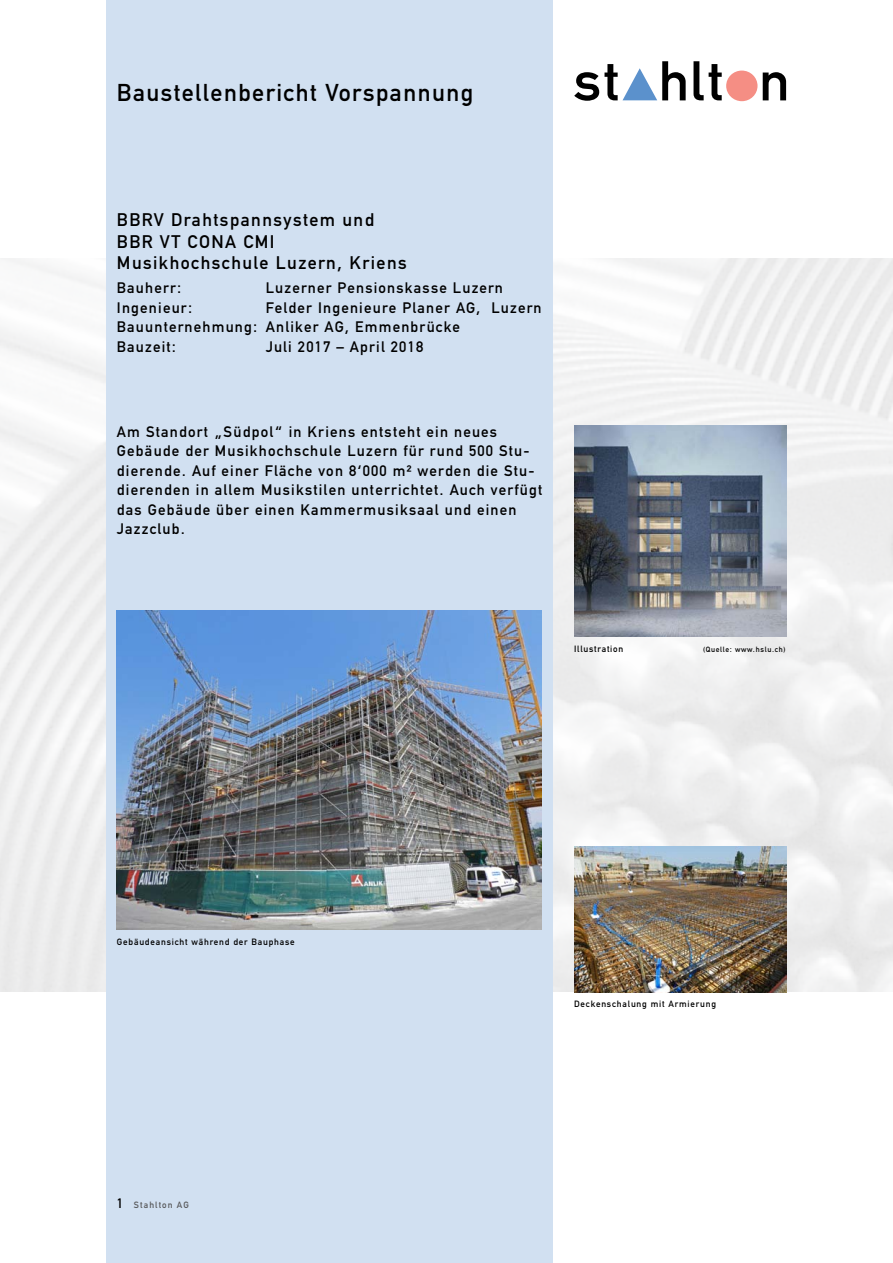
<style>
.page{position:relative;width:893px;height:1263px;background:#fff}
.page>*{position:absolute;margin:0;border:0;box-sizing:border-box;transform-origin:0 0}
.t1{font:24px "Stahlton DIN";letter-spacing:.06em;color:#000}
.t2{font:18px/21.6px "Stahlton DIN";letter-spacing:.08em;color:#000}
.t3{font:15px/19.5px "Stahlton DIN";letter-spacing:.08em;color:#000}
.t4{font:9px "Stahlton DIN";letter-spacing:.09em;color:#000}
.t5{font:9px "Stahlton DIN";letter-spacing:.12em;color:#58595b}
.t6{font:7.5px "Stahlton DIN";letter-spacing:.09em;color:#000}
.s1{font-size:13.5px;color:#000}
</style>
<div class="page">
<div style="left:106px;top:0;width:447px;height:1263px;background:#d1e0f1"></div>
<svg style="left:693px;top:61px;width:29px;height:39px"></svg>
<svg style="left:763px;top:72px;width:23px;height:28px"></svg>
<div style="left:726px;top:71px;width:31px;height:30px;background:#f58e84;border-radius:50%"></div>
<svg style="left:574px;top:61px;width:112px;height:40px"></svg>
<img style="left:117px;top:611px;width:425px;height:318px">
<img style="left:574px;top:425px;width:213px;height:211px">
<img style="left:574px;top:846px;width:213px;height:146px">
<h1 class="t1" style="left:117px;top:78px;width:358px">Baustellenbericht Vorspannung</h1>
<p class="t2" style="left:117px;top:209px;width:291px">BBRV Drahtspannsystem und<br>BBR VT CONA CMI<br>Musikhochschule Luzern, Kriens</p>
<p class="t3" style="left:117px;top:278px;width:66px">Bauherr:</p>
<p class="t3" style="left:266px;top:278px;width:239px">Luzerner Pensionskasse Luzern</p>
<p class="t3" style="left:117px;top:298px;width:77px">Ingenieur:</p>
<p class="t3" style="left:117px;top:298px;width:426px;text-indent:149px">Felder Ingenieure Planer AG, Luzern<br>Bauunternehmung: Anliker AG, Emmenbrücke<br>Bauzeit:</p>
<p class="t3" style="left:266px;top:337px;width:159px">Juli 2017 – April 2018</p>
<p class="t3" style="left:117px;top:422px;width:427px">Am Standort „Südpol“ in Kriens entsteht ein neues Gebäude der Musikhochschule Luzern für rund 500 Stu&shy;dierende. Auf einer Fläche von 8‘000 m² werden die Stu&shy;dierenden in allem Musikstilen unterrichtet. Auch verfügt das Gebäude über einen Kammermusiksaal und einen Jazzclub.</p>
<p class="t4" style="left:574px;top:643px;width:51px">Illustration</p>
<p class="t6" style="left:703px;top:644px;width:84px">(Quelle: www.hslu.ch)</p>
<p class="t4" style="left:117px;top:936px;width:179px">Gebäudeansicht während der Bauphase</p>
<p class="t5" style="left:117px;top:1199px;width:73px"><span class="s1">1</span> Stahlton AG</p>
<p class="t4" style="left:574px;top:999px;width:143px">Deckenschalung mit Armierung</p>
</div>
